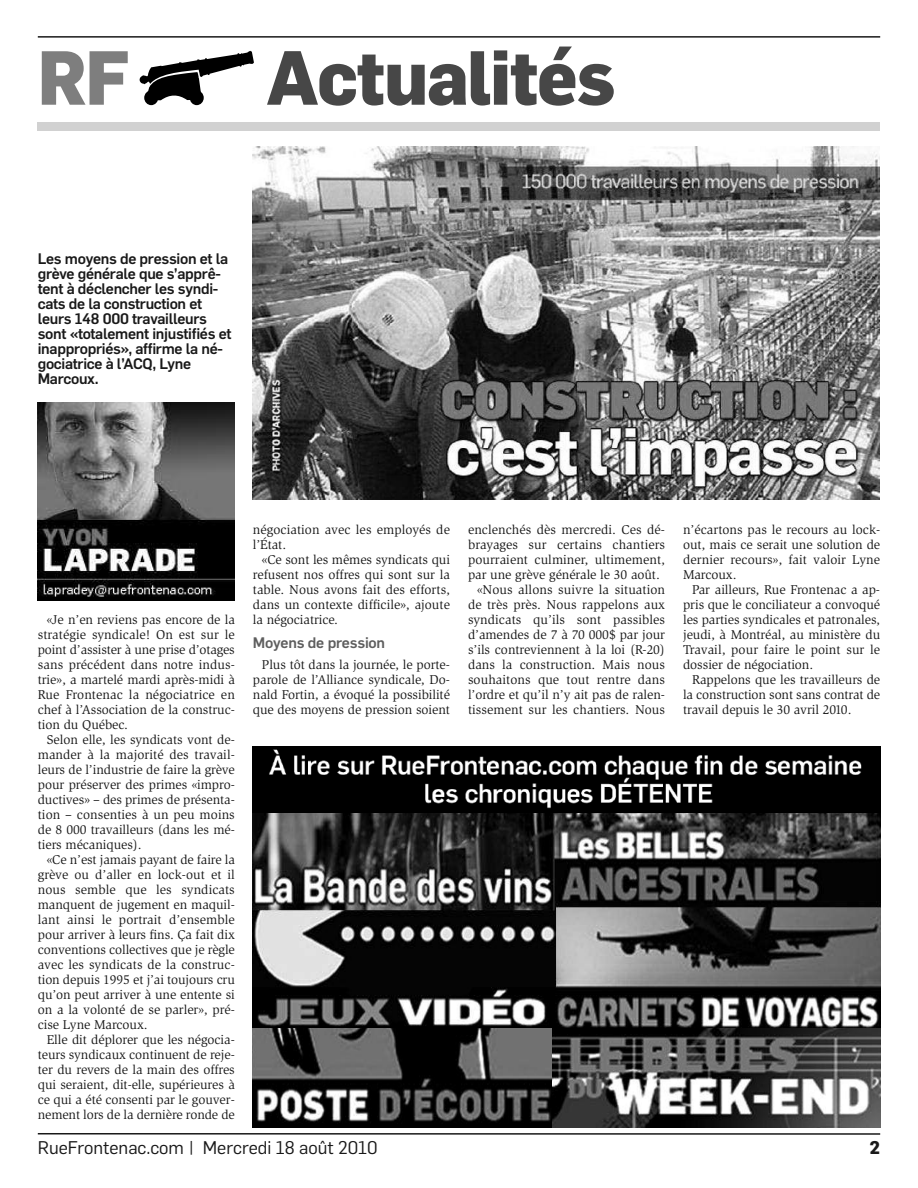
<style>
.page{position:relative;width:918px;height:1188px;background:#fff}
.page>*{position:absolute;margin:0;border:0;box-sizing:border-box;transform-origin:0 0}
.t1{font:75px "Flama Extrabold+WLCHFD";letter-spacing:-.02em;color:#474747;scale:.95 1}
.t2{font:75px "Flama Extrabold+WLCHFD";color:#7e7e7e;scale:.95 1}
.t3{font:18px "Flama Book+SMBEFY";color:#191919}
.t4{font:18px "Flama Book Bold+MNYODG";color:#191919}
.t5{font:15px/15px "Flama Medium+DJSAID";letter-spacing:-.02em;color:#191919}
.t6{font:15px "Flama Medium+DJSAID";letter-spacing:-.015em;color:#5e5e5e}
.t7{font:13.2px/15px "Slimbach Std Book+UGQFCU";letter-spacing:-.005em;color:#191919;text-align:justify}
</style>
<div class="page">
<hr style="left:38px;top:1133px;width:842px;height:2px;background:#191919">
<img style="left:38px;top:403px;width:197px;height:198px">
<div style="left:190px;top:90px;width:14px;height:15px;background:#000;border-radius:50%"></div>
<div style="left:144px;top:90px;width:14px;height:15px;background:#000;border-radius:50%"></div>
<svg style="left:140px;top:51px;width:114px;height:49px"></svg>
<hr style="left:38px;top:36px;width:842px;height:2px;background:#191919">
<div style="left:38px;top:122px;width:842px;height:9px;background:#d1d1d1"></div>
<img style="left:253px;top:147px;width:626px;height:352px">
<img style="left:253px;top:813px;width:627px;height:216px">
<img style="left:253px;top:746px;width:627px;height:67px">
<svg style="left:253px;top:1028px;width:299px;height:100px;background:#434343"></svg>
<svg style="left:552px;top:1029px;width:328px;height:99px;background:#5c5c5c"></svg>
<h1 class="t2" style="left:38px;top:43px;width:98px">RF</h1>
<h1 class="t1" style="left:266px;top:43px;width:369px">Actualités</h1>
<p class="t5" style="left:38px;top:252px;width:195px">Les moyens de pression et la grève générale que s’apprê&shy;tent à déclencher les syndi&shy;cats de la construction et leurs 148 000 travailleurs sont «totalement injustifiés et inappropriés», affirme la né&shy;gociatrice à l’ACQ, Lyne<br>Marcoux.</p>
<p class="t7" style="left:38px;top:613px;width:199px;text-indent:9px">«Je n’en reviens pas encore de la stratégie syndicale! On est sur le point d’assister à une prise d’otages sans précédent dans notre indus&shy;trie», a martelé mardi après-midi à Rue Frontenac la négociatrice en chef à l’Association de la construc&shy;tion du Québec.</p>
<p class="t7" style="left:38px;top:733px;width:199px;text-indent:9px">Selon elle, les syndicats vont de&shy;mander à la majorité des travail&shy;leurs de l’industrie de faire la grève pour préserver des primes «impro&shy;ductives» – des primes de présenta&shy;tion – consenties à un peu moins de 8 000 travailleurs (dans les mé&shy;tiers mécaniques).</p>
<p class="t7" style="left:38px;top:853px;width:199px;text-indent:9px">«Ce n’est jamais payant de faire la grève ou d’aller en lock-out et il nous semble que les syndicats manquent de jugement en maquil&shy;lant ainsi le portrait d’ensemble pour arriver à leurs fins. Ça fait dix conventions collectives que je règle avec les syndicats de la construc&shy;tion depuis 1995 et j’ai toujours cru qu’on peut arriver à une entente si on a la volonté de se parler», pré&shy;cise Lyne Marcoux.</p>
<p class="t7" style="left:38px;top:1033px;width:199px;text-indent:9px">Elle dit déplorer que les négocia&shy;teurs syndicaux continuent de reje&shy;ter du revers de la main des offres qui seraient, dit-elle, supérieures à ce qui a été consenti par le gouver&shy;nement lors de la dernière ronde de</p>
<p class="t7" style="left:253px;top:523px;width:199px">négociation avec les employés de l’État.</p>
<p class="t7" style="left:253px;top:553px;width:199px;text-indent:9px">«Ce sont les mêmes syndicats qui refusent nos offres qui sont sur la table. Nous avons fait des efforts, dans un contexte difficile», ajoute la négociatrice.</p>
<p class="t6" style="left:253px;top:636px;width:134px">Moyens de pression</p>
<p class="t7" style="left:253px;top:658px;width:199px;text-indent:9px">Plus tôt dans la journée, le porte&shy;parole de l’Alliance syndicale, Do&shy;nald Fortin, a évoqué la possibilité que des moyens de pression soient</p>
<p class="t7" style="left:468px;top:523px;width:199px">enclenchés dès mercredi. Ces dé-</p>
<p class="t7" style="left:468px;top:538px;width:199px">brayages sur certains chantiers</p>
<p class="t7" style="left:468px;top:553px;width:199px">pourraient culminer, ultimement,</p>
<p class="t7" style="left:468px;top:568px;width:193px">par une grève générale le 30 août.</p>
<p class="t7" style="left:477px;top:583px;width:190px">«Nous allons suivre la situation</p>
<p class="t7" style="left:468px;top:598px;width:199px">de très près. Nous rappelons aux</p>
<p class="t7" style="left:468px;top:613px;width:199px">syndicats qu’ils sont passibles</p>
<p class="t7" style="left:468px;top:628px;width:199px">d’amendes de 7 à 70 000$ par jour</p>
<p class="t7" style="left:468px;top:643px;width:199px">s’ils contreviennent à la loi (R-20)</p>
<p class="t7" style="left:468px;top:658px;width:199px">dans la construction. Mais nous</p>
<p class="t7" style="left:468px;top:673px;width:199px">souhaitons que tout rentre dans</p>
<p class="t7" style="left:468px;top:688px;width:199px">l’ordre et qu’il n’y ait pas de ralen-</p>
<p class="t7" style="left:468px;top:703px;width:199px">tissement sur les chantiers. Nous</p>
<p class="t7" style="left:683px;top:523px;width:199px">n’écartons pas le recours au lock&shy;out, mais ce serait une solution de dernier recours», fait valoir Lyne Marcoux.</p>
<p class="t7" style="left:683px;top:583px;width:199px;text-indent:9px">Par ailleurs, Rue Frontenac a ap&shy;pris que le conciliateur a convoqué les parties syndicales et patronales, jeudi, à Montréal, au ministère du Travail, pour faire le point sur le dossier de négociation.</p>
<p class="t7" style="left:683px;top:673px;width:199px;text-indent:9px">Rappelons que les travailleurs de la construction sont sans contrat de travail depuis le 30 avril 2010.</p>
<h2 class="t3" style="left:38px;top:1139px;width:341px">RueFrontenac.com | Mercredi 18 août 2010</h2>
<h2 class="t4" style="left:870px;top:1140px;width:12px">2</h2>
</div>
